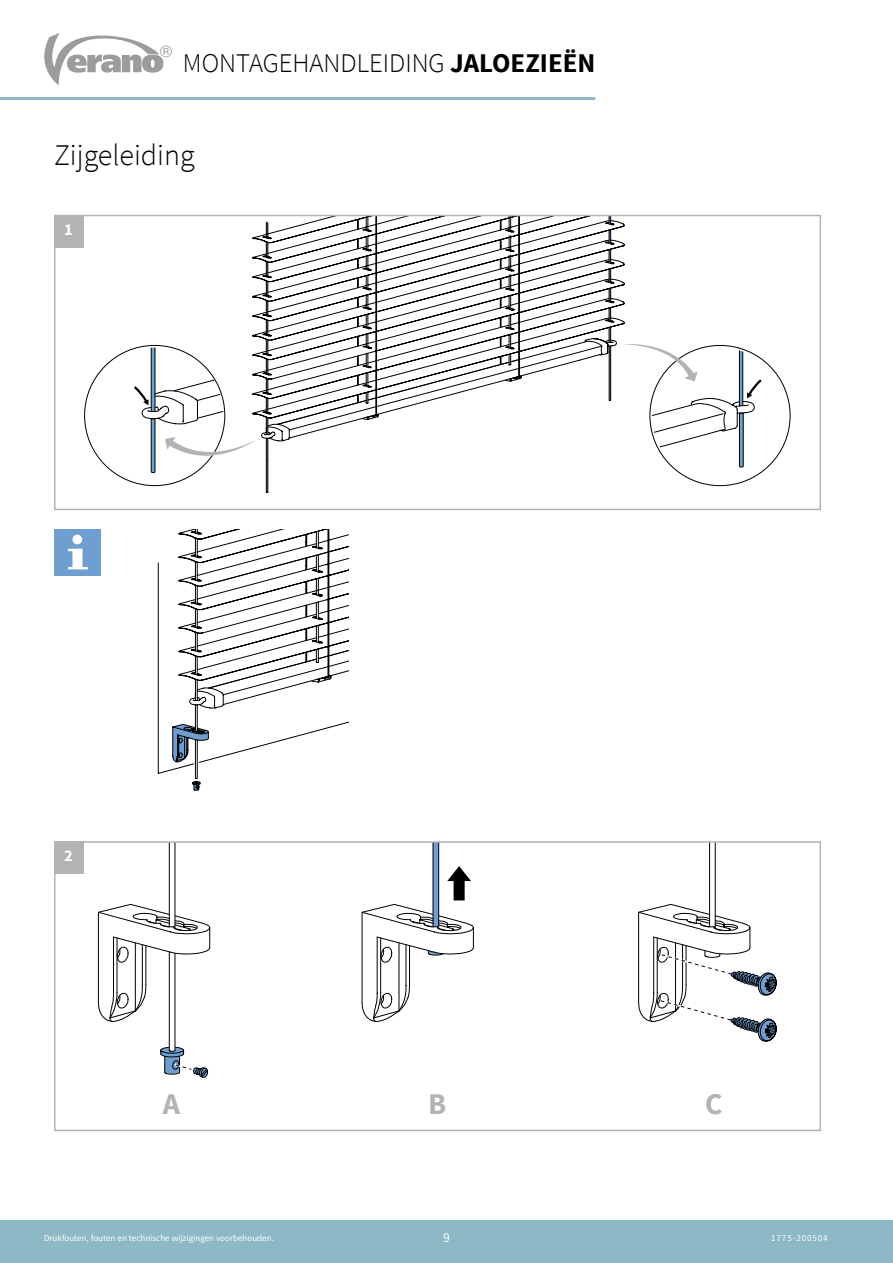
<style>
.page{position:relative;width:893px;height:1263px;background:#fff}
.page>*{position:absolute;margin:0;border:0;box-sizing:border-box;transform-origin:0 0}
.t1{font:300 30px "Source Sans Pro";color:#000}
.t2{font:700 30px "Source Sans Pro";color:#b1b3b4}
.t3{font:300 27px "Source Sans Pro";color:#000}
.t4{font:700 16.5px "Source Sans Pro";color:#fff}
.t5{font:13.5px "Source Sans Pro";color:#fff}
.t6{font:9px "Source Sans Pro";color:#fff}
.t7{font:9px "Source Sans Pro";letter-spacing:.1em;color:#fff}
.s1{font-weight:700}
</style>
<div class="page">
<svg style="left:44px;top:33px;width:128px;height:52px"></svg>
<hr style="left:0;top:97px;width:595px;height:3px;background:#8db8c5">
<div style="left:0;top:1220px;width:893px;height:43px;background:#8db8c5"></div>
<svg style="left:98px;top:844px;width:113px;height:234px"></svg>
<div style="left:433px;top:842px;width:6px;height:85px;background:#6f9ed0"></div>
<hr style="left:433px;top:842px;width:1px;height:85px;background:#000">
<hr style="left:438px;top:842px;width:1px;height:87px;background:#000">
<hr style="left:709px;top:842px;width:1px;height:85px;background:#000">
<hr style="left:715px;top:842px;width:1px;height:87px;background:#000">
<svg style="left:361px;top:866px;width:113px;height:156px"></svg>
<svg style="left:638px;top:903px;width:139px;height:139px"></svg>
<div style="left:54px;top:841px;width:767px;height:290px;border:2px solid #b1b3b4"></div>
<svg style="left:131px;top:218px;width:631px;height:256px"></svg>
<div style="left:54px;top:215px;width:767px;height:295px;border:2px solid #b1b3b4"></div>
<div style="left:54px;top:215px;width:29px;height:33px;background:#b1b3b4"></div>
<div style="left:54px;top:529px;width:47px;height:47px;background:#6f9ed0"></div>
<div style="left:72px;top:535px;width:10px;height:9px;background:#fff;border-radius:50%"></div>
<svg style="left:68px;top:549px;width:20px;height:20px"></svg>
<svg style="left:158px;top:529px;width:190px;height:245px"></svg>
<div style="left:54px;top:841px;width:29px;height:33px;background:#b1b3b4"></div>
<h2 class="t3" style="left:183px;top:47px;width:414px">MONTAGEHANDLEIDING <span class="s1">JALOEZIEËN</span></h2>
<h1 class="t1" style="left:54px;top:137px;width:142px">Zijgeleiding</h1>
<h3 class="t4" style="left:64px;top:219px;width:10px">1</h3>
<h3 class="t4" style="left:64px;top:845px;width:10px">2</h3>
<h1 class="t2" style="left:163px;top:1085px;width:19px">A</h1>
<h1 class="t2" style="left:428px;top:1085px;width:20px">B</h1>
<h1 class="t2" style="left:705px;top:1085px;width:19px">C</h1>
<p class="t6" style="left:44px;top:1233px;width:231px">Drukfouten, fouten en technische wijzigingen voorbehouden.</p>
<h3 class="t5" style="left:443px;top:1229px;width:8px">9</h3>
<p class="t7" style="left:771px;top:1233px;width:58px">1775-200504</p>
</div>
